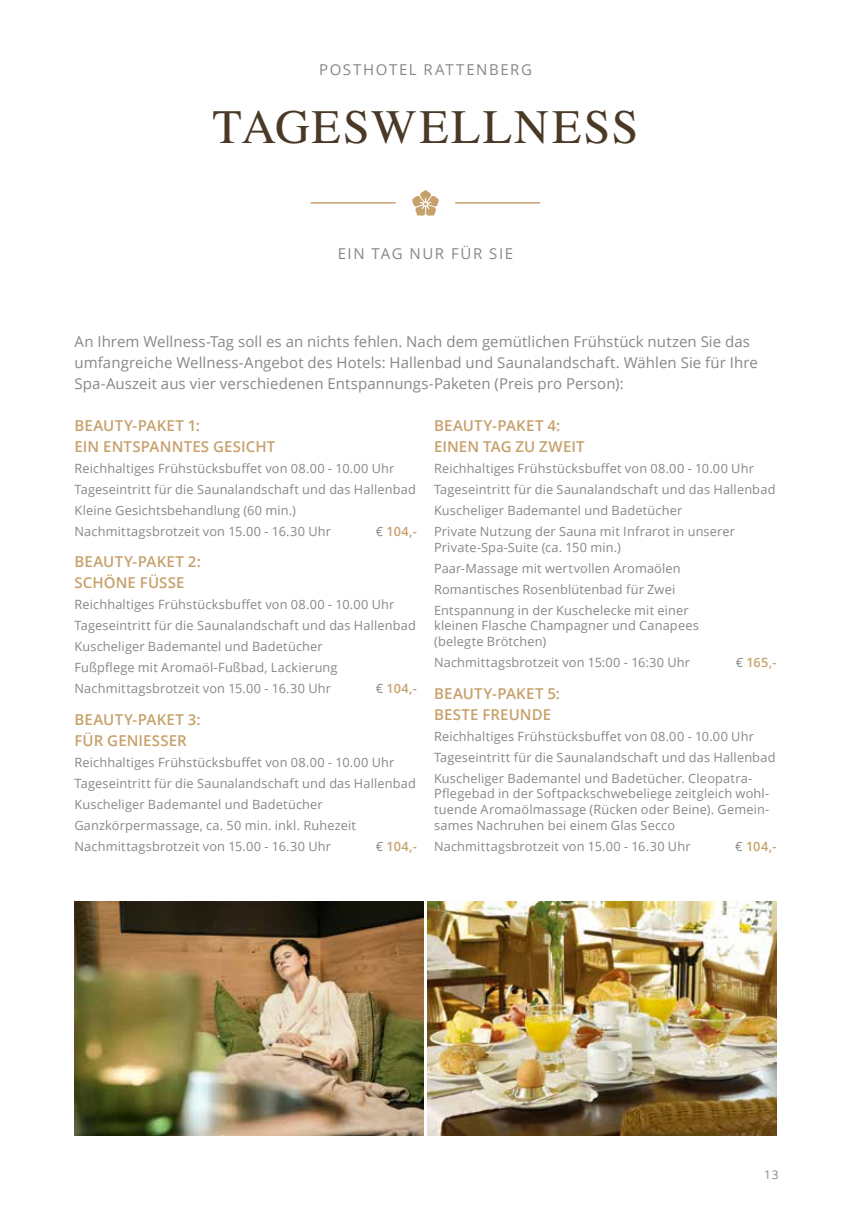
<style>
.page{position:relative;width:851px;height:1221px;background:#fff}
.page>*{position:absolute;margin:0;border:0;box-sizing:border-box;transform-origin:0 0}
.t1{font:48px "STIX General";letter-spacing:.045em;color:#493926}
.t2{font:15px/21px "Open Sans";letter-spacing:.005em;color:#868786}
.t3{font:600 15px/21px "Open Sans";letter-spacing:.01em;color:#c7a16c}
.t4{font:15px "Open Sans";letter-spacing:.11em;color:#868786}
.t5{font:15px "Open Sans";letter-spacing:.105em;color:#868786}
.t6{font:12.75px/21px "Open Sans";letter-spacing:.015em;color:#868786}
.t7{font:600 12.75px "Open Sans";color:#c7a16c}
.t8{font:12px "Open Sans";color:#868786}
.s1{font-weight:400;color:#868786}
</style>
<div class="page">
<svg style="left:412px;top:190px;width:27px;height:26px"></svg>
<hr style="left:455px;top:202px;width:85px;height:2px;background:#c7a16c">
<hr style="left:310px;top:202px;width:85px;height:2px;background:#c7a16c">
<img style="left:74px;top:901px;width:349px;height:234px">
<img style="left:427px;top:901px;width:349px;height:234px">
<p class="t4" style="left:319px;top:60px;width:214px">POSTHOTEL RATTENBERG</p>
<h1 class="t1" style="left:212px;top:94px;width:427px">TAGESWELLNESS</h1>
<p class="t5" style="left:338px;top:243px;width:177px">EIN TAG NUR FÜR SIE</p>
<p class="t2" style="left:74px;top:330px;width:684px">An Ihrem Wellness-Tag soll es an nichts fehlen. Nach dem gemütlichen Frühstück nutzen Sie das umfangreiche Wellness-Angebot des Hotels: Hallenbad und Saunalandschaft. Wählen Sie für Ihre<br>Spa-Auszeit aus vier verschiedenen Entspannungs-Paketen (Preis pro Person):</p>
<p class="t3" style="left:74px;top:414px;width:202px">BEAUTY-PAKET 1:<br>EIN ENTSPANNTES GESICHT</p>
<p class="t6" style="left:74px;top:457px;width:343px">Reichhaltiges Frühstücksbuffet von 08.00 - 10.00 Uhr Tageseintritt für die Saunalandschaft und das Hallenbad Kleine Gesichtsbehandlung (60 min.)<br>Nachmittagsbrotzeit von 15.00 - 16.30 Uhr</p>
<p class="t3" style="left:434px;top:414px;width:152px">BEAUTY-PAKET 4:<br>EINEN TAG ZU ZWEIT</p>
<p class="t6" style="left:434px;top:457px;width:343px">Reichhaltiges Frühstücksbuffet von 08.00 - 10.00 Uhr Tageseintritt für die Saunalandschaft und das Hallenbad Kuscheliger Bademantel und Badetücher<br>Private Nutzung der Sauna mit Infrarot in unserer</p>
<p class="t6" style="left:434px;top:536px;width:256px">Private-Spa-Suite (ca. 150 min.)<br>Paar-Massage mit wertvollen Aromaölen Romantisches Rosenblütenbad für Zwei Entspannung in der Kuschelecke mit einer</p>
<p class="t6" style="left:434px;top:617px;width:266px;line-height:15.8px">kleinen Flasche Champagner und Canapees (belegte Brötchen)</p>
<p class="t6" style="left:434px;top:651px;width:257px">Nachmittagsbrotzeit von 15:00 - 16:30 Uhr</p>
<p class="t7" style="left:735px;top:653px;width:42px"><span class="s1">€</span> 165,-</p>
<p class="t3" style="left:434px;top:682px;width:127px">BEAUTY-PAKET 5:<br>BESTE FREUNDE</p>
<p class="t6" style="left:434px;top:725px;width:343px">Reichhaltiges Frühstücksbuffet von 08.00 - 10.00 Uhr<br>Tageseintritt für die Saunalandschaft und das Hallenbad<br>Kuscheliger Bademantel und Badetücher. Cleopatra-</p>
<p class="t6" style="left:434px;top:785px;width:337px;line-height:15.8px;text-align:justify">Pflegebad in der Softpackschwebeliege zeitgleich wohl&shy;tuende Aromaölmassage (Rücken oder Beine). Gemein&shy;sames Nachruhen bei einem Glas Secco</p>
<p class="t6" style="left:434px;top:835px;width:258px">Nachmittagsbrotzeit von 15.00 - 16.30 Uhr</p>
<p class="t7" style="left:735px;top:837px;width:43px"><span class="s1">€</span> 104,-</p>
<p class="t7" style="left:376px;top:522px;width:43px"><span class="s1">€</span> 104,-</p>
<p class="t3" style="left:74px;top:551px;width:128px">BEAUTY-PAKET 2:<br>SCHÖNE FÜSSE</p>
<p class="t6" style="left:74px;top:594px;width:343px">Reichhaltiges Frühstücksbuffet von 08.00 - 10.00 Uhr Tageseintritt für die Saunalandschaft und das Hallenbad Kuscheliger Bademantel und Badetücher<br>Fußpflege mit Aromaöl-Fußbad, Lackierung Nachmittagsbrotzeit von 15.00 - 16.30 Uhr</p>
<p class="t7" style="left:376px;top:680px;width:43px"><span class="s1">€</span> 104,-</p>
<p class="t3" style="left:74px;top:708px;width:128px">BEAUTY-PAKET 3:<br>FÜR GENIESSER</p>
<p class="t6" style="left:74px;top:751px;width:343px">Reichhaltiges Frühstücksbuffet von 08.00 - 10.00 Uhr Tageseintritt für die Saunalandschaft und das Hallenbad Kuscheliger Bademantel und Badetücher Ganzkörpermassage, ca. 50 min. inkl. Ruhezeit Nachmittagsbrotzeit von 15.00 - 16.30 Uhr</p>
<p class="t7" style="left:376px;top:837px;width:43px"><span class="s1">€</span> 104,-</p>
<p class="t8" style="left:764px;top:1166px;width:16px">13</p>
</div>
